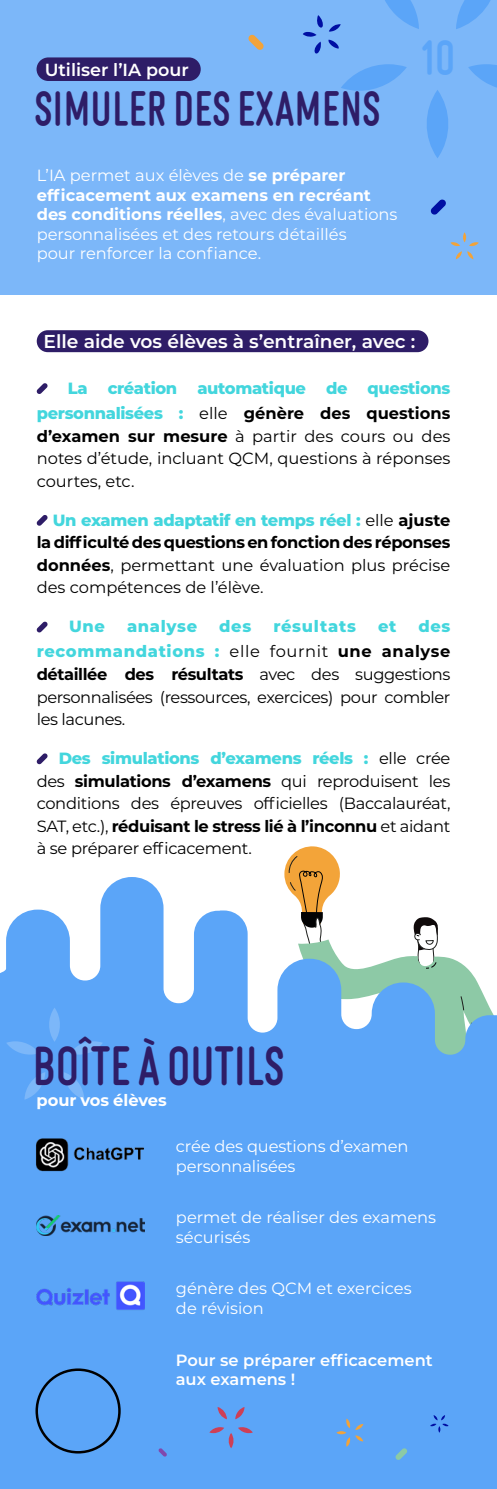
<style>
.page{position:relative;width:497px;height:1489px;background:#fff}
.page>*{position:absolute;margin:0;border:0;box-sizing:border-box;transform-origin:0 0}
.t1{font:900 49px "Leon Cond";color:#2e1d67;scale:.92 1}
.t2{font:900 43.5px "Leon Cond";color:#2e1d67;scale:.92 1}
.t3{font:900 43.5px "Leon Cond";color:#5ba5f8;scale:.92 1}
.t4{font:600 18.75px "Montserrat";color:#fff}
.t5{font:600 17.5px "Montserrat";color:#fff}
.t6{font:16.25px/22.5px "Montserrat";letter-spacing:-.02em;color:#000;text-align:justify}
.t7{font:16.25px/19.5px "Montserrat";color:#fff}
.t8{font:800 16.25px/25px "Montserrat";letter-spacing:-.02em;color:#43d6dd;text-align:right}
.t9{font:800 16.25px/25px "Montserrat";letter-spacing:.035em;color:#43d6dd;text-align:right}
.t10{font:600 16.25px/19.5px "Montserrat";color:#fff}
.t11{font:700 16.25px "Montserrat";color:#fff}
.s1{font-weight:700}
.s2{font-weight:400;color:#000}
.s3{font-weight:700;color:#000}
.s4{font-weight:800;color:#43d6dd}
</style>
<div class="page">
<svg style="left:284px;top:846px;width:56px;height:31px"></svg>
<div style="left:37px;top:330px;width:391px;height:22px;background:#2e1d67;border-radius:11px"></div>
<svg style="left:36px;top:383px;width:12px;height:11px"></svg>
<svg style="left:36px;top:515px;width:12px;height:11px"></svg>
<svg style="left:36px;top:621px;width:12px;height:11px"></svg>
<svg style="left:36px;top:753px;width:12px;height:11px"></svg>
<svg style="left:0;top:877px;width:496px;height:611px;background:#70aff4"></svg>
<div style="left:0;top:0;width:496px;height:295px;background:#7cb7f9"></div>
<svg style="left:427px;top:90px;width:21px;height:68px"></svg>
<svg style="left:385px;top:0;width:33px;height:29px"></svg>
<svg style="left:341px;top:64px;width:65px;height:27px"></svg>
<svg style="left:456px;top:0;width:35px;height:29px"></svg>
<svg style="left:468px;top:64px;width:28px;height:23px"></svg>
<svg style="left:47px;top:1007px;width:15px;height:34px"></svg>
<svg style="left:64px;top:1072px;width:20px;height:27px"></svg>
<svg style="left:70px;top:1041px;width:33px;height:13px"></svg>
<svg style="left:24px;top:1072px;width:21px;height:27px"></svg>
<svg style="left:6px;top:1041px;width:33px;height:13px"></svg>
<svg style="left:303px;top:15px;width:37px;height:39px"></svg>
<svg style="left:450px;top:232px;width:28px;height:27px"></svg>
<svg style="left:248px;top:34px;width:15px;height:16px"></svg>
<svg style="left:430px;top:199px;width:15px;height:16px"></svg>
<div style="left:36px;top:57px;width:164px;height:24px;background:#2e1d67;border-radius:12px"></div>
<svg style="left:355px;top:1435px;width:8px;height:6px"></svg>
<svg style="left:355px;top:1423px;width:8px;height:6px"></svg>
<svg style="left:336px;top:1418px;width:13px;height:28px"></svg>
<svg style="left:158px;top:1447px;width:9px;height:9px"></svg>
<svg style="left:395px;top:1447px;width:12px;height:12px"></svg>
<svg style="left:235px;top:1406px;width:9px;height:13px"></svg>
<svg style="left:217px;top:1406px;width:10px;height:13px"></svg>
<svg style="left:209px;top:1426px;width:43px;height:22px"></svg>
<svg style="left:429px;top:1414px;width:19px;height:18px"></svg>
<img style="left:30px;top:1134px;width:120px;height:38px">
<img style="left:36px;top:1266px;width:108px;height:60px">
<img style="left:36px;top:1215px;width:108px;height:20px">
<div style="left:35px;top:1368px;width:85px;height:85px;border:2px solid #000;border-radius:50%"></div>
<p class="t5" style="left:45px;top:57px;width:145px">Utiliser l’IA pour</p>
<h2 class="t2" style="left:34px;top:81px;width:377px">SI MULER DES EXAMENS</h2>
<p class="t7" style="left:37px;top:165px;width:362px">L’IA permet aux élèves de <span class="s1">se préparer efficacement aux examens en recréant des conditions réelles</span>, avec des évaluations personnalisées et des retours détaillés<br>pour renforcer la confiance.</p>
<h2 class="t3" style="left:421px;top:30px;width:37px">10</h2>
<p class="t4" style="left:44px;top:328px;width:373px">Elle aide vos élèves à s’entraîner, avec :</p>
<p class="t8" style="left:37px;top:375px;width:414px">La création automatique de questions personnalisées : <span class="s2">elle</span> <span class="s3">génère des questions</span></p>
<p class="t6" style="left:37px;top:424px;width:414px"><span class="s1">d’examen sur mesure</span> à partir des cours ou des notes d’étude, incluant QCM, questions à réponses courtes, etc.</p>
<p class="t6" style="left:37px;top:508px;width:414px;text-indent:16px"><span class="s4">Un examen adaptatif en temps réel :</span> elle <span class="s1">ajuste la difficulté des questionsen fonction des réponses données</span>, permettant une évaluation plus précise des compétences de l’élève.</p>
<p class="t9" style="left:69px;top:613px;width:37px">Une</p>
<p class="t9" style="left:127px;top:613px;width:71px">analyse</p>
<p class="t9" style="left:219px;top:613px;width:33px">des</p>
<p class="t9" style="left:273px;top:613px;width:84px">résultats</p>
<p class="t9" style="left:377px;top:613px;width:20px">et</p>
<p class="t9" style="left:37px;top:613px;width:414px">des<br>recommandations : <span class="s2">elle fournit</span> <span class="s3">une analyse</span></p>
<p class="t6" style="left:37px;top:662px;width:414px"><span class="s1">détaillée des résultats</span> avec des suggestions personnalisées (ressources, exercices) pour combler les lacunes.</p>
<p class="t6" style="left:37px;top:746px;width:414px;text-indent:22px"><span class="s4">Des simulations d’examens réels :</span> elle crée des <span class="s1">simulations d’examens</span> qui reproduisent les conditions des épreuves officielles (Baccalauréat, SAT, etc.), <span class="s1">réduisant le stress lié à l’inconnu</span> et aidant à se préparer efficacement.</p>
<h1 class="t1" style="left:33px;top:1034px;width:275px">BOÎTE À OUTILS</h1>
<p class="t11" style="left:36px;top:1087px;width:132px">pour vos élèves</p>
<p class="t7" style="left:176px;top:1135px;width:234px">crée des questions d’examen personnalisées</p>
<p class="t7" style="left:176px;top:1206px;width:261px">permet de réaliser des examens sécurisés</p>
<p class="t7" style="left:176px;top:1277px;width:237px">génère des QCM et exercices de révision</p>
<p class="t10" style="left:175px;top:1349px;width:258px">Pour se préparer efficacement aux examens !</p>
</div>
